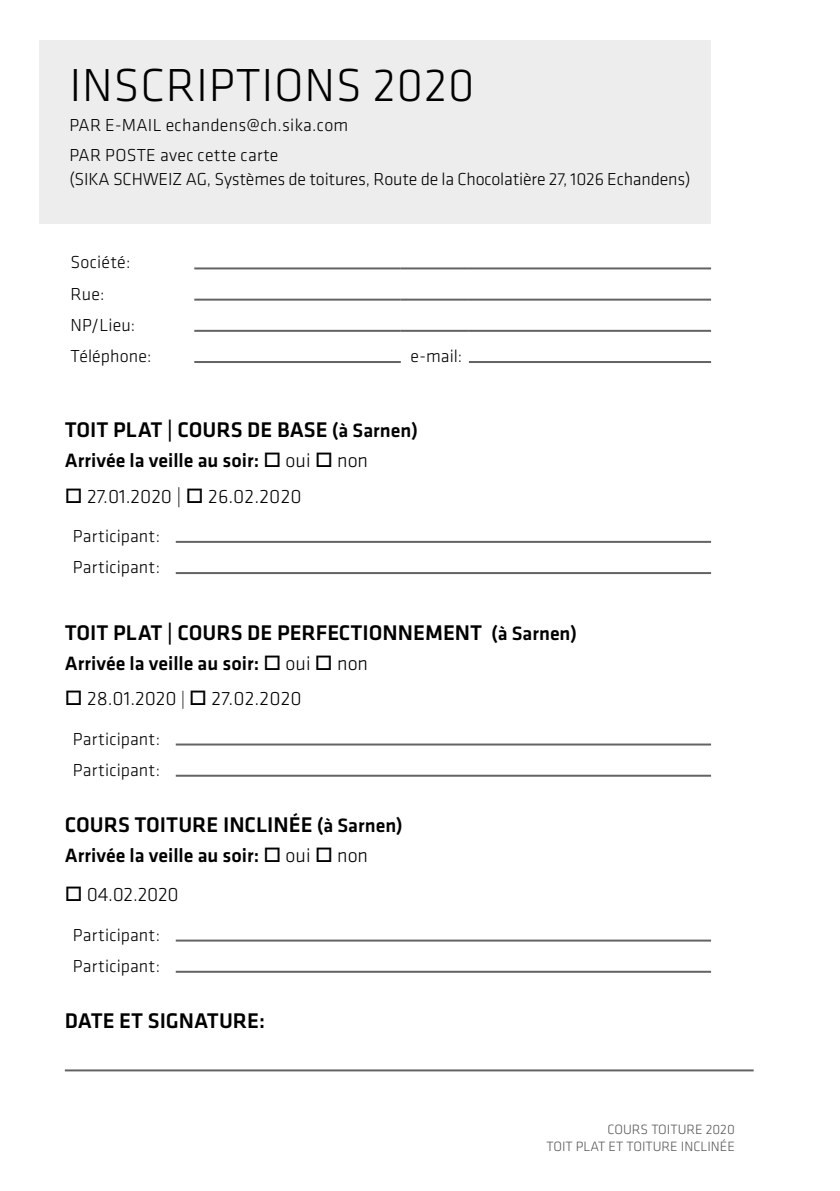
<style>
.page{position:relative;width:840px;height:1191px;background:#fff}
.page>*{position:absolute;margin:0;border:0;box-sizing:border-box;transform-origin:0 0}
.t1{font:300 48px "Klavika";letter-spacing:.015em;color:#000}
.t2{font:500 22px "Klavika";color:#000}
.t3{font:500 20px "Klavika";color:#000}
.t4{font:300 20px "Klavika";color:#000}
.t5{font:300 18px/31.2px "Klavika";letter-spacing:.005em;color:#000}
.t6{font:300 14px/16.8px "Klavika";color:#575756;text-align:right}
.s1{font-size:20px}
.s2{font-weight:300}
.s3{font-size:18px}
</style>
<div class="page">
<div style="left:40px;top:40px;width:670px;height:183px;background:#ededed"></div>
<hr style="left:194px;top:267px;width:206px;height:2px;background:#646363">
<hr style="left:400px;top:267px;width:68px;height:2px;background:#646363">
<hr style="left:468px;top:267px;width:242px;height:2px;background:#646363">
<hr style="left:194px;top:299px;width:206px;height:2px;background:#646363">
<hr style="left:400px;top:299px;width:68px;height:2px;background:#646363">
<hr style="left:468px;top:299px;width:242px;height:2px;background:#646363">
<hr style="left:194px;top:330px;width:206px;height:2px;background:#646363">
<hr style="left:400px;top:330px;width:68px;height:2px;background:#646363">
<hr style="left:468px;top:330px;width:242px;height:2px;background:#646363">
<hr style="left:194px;top:361px;width:206px;height:2px;background:#646363">
<hr style="left:468px;top:361px;width:242px;height:2px;background:#646363">
<hr style="left:176px;top:541px;width:534px;height:2px;background:#646363">
<hr style="left:176px;top:572px;width:534px;height:2px;background:#646363">
<hr style="left:176px;top:743px;width:534px;height:2px;background:#646363">
<hr style="left:176px;top:774px;width:534px;height:2px;background:#646363">
<hr style="left:176px;top:939px;width:534px;height:2px;background:#646363">
<hr style="left:176px;top:970px;width:534px;height:2px;background:#646363">
<hr style="left:65px;top:1069px;width:688px;height:2px;background:#646363">
<h1 class="t1" style="left:69px;top:57px;width:406px">INSCRIPTIONS 2020</h1>
<p class="t5" style="left:69px;top:110px;width:280px;line-height:29.6px">PAR E-MAIL echandens@ch.sika.com<br>PAR POSTE avec cette carte</p>
<p class="t5" style="left:69px;top:163px;width:622px">(SIKA SCHWEIZ AG, Systèmes de toitures, Route de la Chocolatière 27, 1026 Echandens)</p>
<p class="t5" style="left:70px;top:247px;width:82px">Société:<br>Rue:<br>NP/Lieu:<br>Téléphone:</p>
<p class="t5" style="left:410px;top:340px;width:53px">e-mail:</p>
<p class="t2" style="left:65px;top:415px;width:354px">TOIT PLAT | COURS DE BASE <span class="s1">(à Sarnen)</span></p>
<p class="t3" style="left:65px;top:447px;width:304px">Arrivée la veille au soir: □ <span class="s2">oui</span> □ <span class="s2">non</span></p>
<p class="t4" style="left:65px;top:484px;width:238px">□ 27.01.2020 | □ 26.02.2020</p>
<p class="t5" style="left:73px;top:520px;width:89px">Participant:<br>Participant:</p>
<p class="t2" style="left:65px;top:617px;width:513px">TOIT PLAT | COURS DE PERFECTIONNEMENT <span class="s1">(à Sarnen)</span></p>
<p class="t3" style="left:65px;top:649px;width:304px">Arrivée la veille au soir: □ <span class="s2">oui</span> □ <span class="s2">non</span></p>
<p class="t4" style="left:65px;top:686px;width:238px">□ 28.01.2020 <span class="s3">|</span> □ 27.02.2020</p>
<p class="t5" style="left:73px;top:723px;width:89px">Participant:<br>Participant:</p>
<p class="t2" style="left:65px;top:810px;width:339px">COURS TOITURE INCLINÉE <span class="s1">(à Sarnen)</span></p>
<p class="t3" style="left:65px;top:842px;width:304px">Arrivée la veille au soir: □ <span class="s2">oui</span> □ <span class="s2">non</span></p>
<p class="t4" style="left:65px;top:882px;width:115px">□ 04.02.2020</p>
<p class="t5" style="left:73px;top:918px;width:89px">Participant:<br>Participant:</p>
<p class="t2" style="left:65px;top:1006px;width:202px">DATE ET SIGNATURE:</p>
<p class="t6" style="left:546px;top:1121px;width:190px">COURS TOITURE 2020<br>TOIT PLAT ET TOITURE INCLINÉE</p>
</div>
